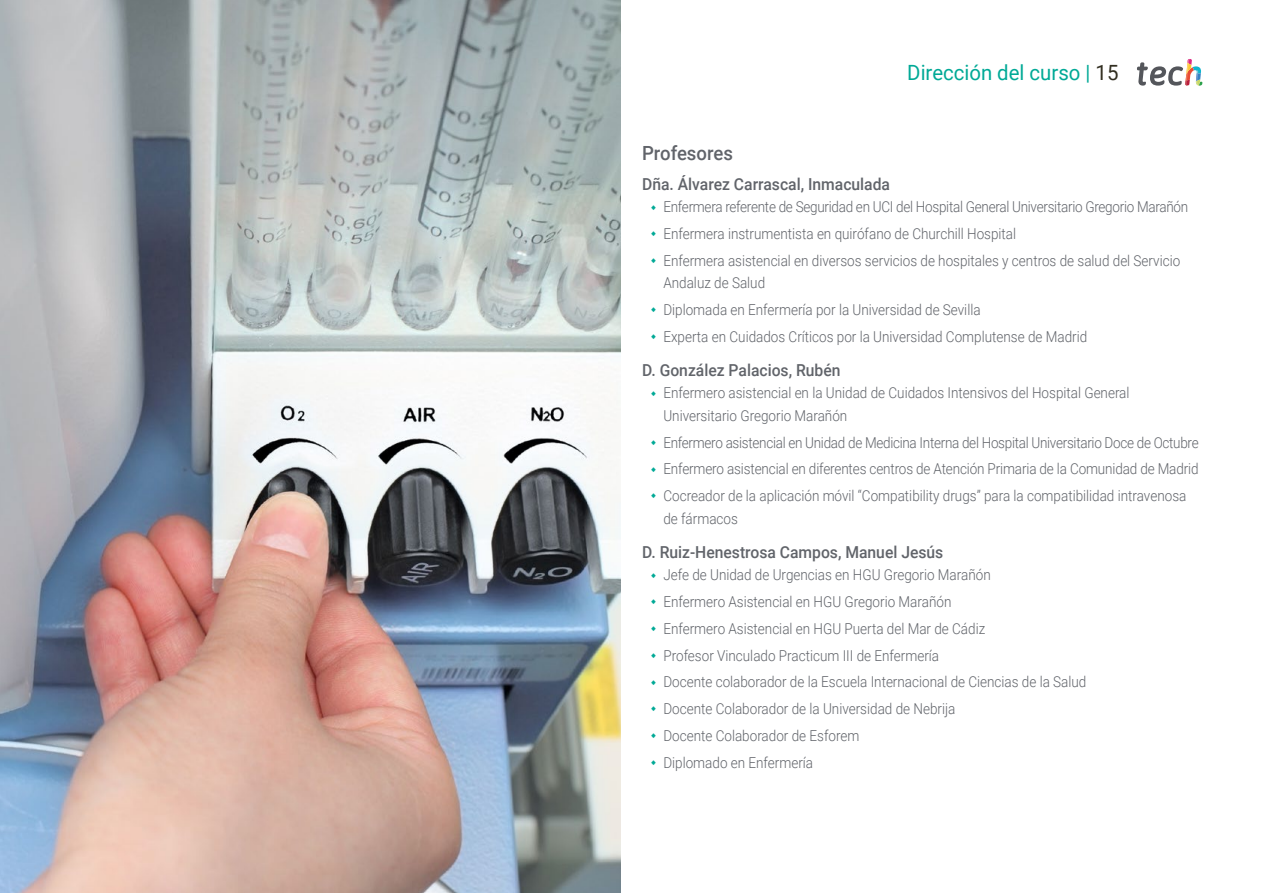
<style>
.page{position:relative;width:1263px;height:893px;background:#fff}
.page>*{position:absolute;margin:0;border:0;box-sizing:border-box;transform-origin:0 0}
.t1{font:21px "Roboto";color:#00a996}
.t2{font:500 19.5px "Roboto";color:#61646a;scale:.95 1}
.t3{font:500 16.5px "Roboto";color:#61646a;scale:.95 1}
.t4{font:300 15px/26.7px "Roboto";color:#61646a;scale:.9 1}
.s1{color:#312e20}
</style>
<div class="page">
<img style="left:0;top:0;width:621px;height:893px">
<svg style="left:1137px;top:59px;width:65px;height:27px"></svg>
<h1 class="t1" style="left:907px;top:57px;width:213px">Dirección del curso | <span class="s1">15</span></h1>
<h2 class="t2" style="left:642px;top:140px;width:97px">Profesores</h2>
<p class="t3" style="left:642px;top:172px;width:262px">Dña. Álvarez Carrascal, Inmaculada</p>
<p class="t4" style="left:663px;top:193px;width:585px">Enfermera referente de Seguridad en UCI del Hospital General Universitario Gregorio Marañón<br>Enfermera instrumentista en quirófano de Churchill Hospital<br>Enfermera asistencial en diversos servicios de hospitales y centros de salud del Servicio</p>
<p class="t4" style="left:663px;top:269px;width:472px">Andaluz de Salud<br>Diplomada en Enfermería por la Universidad de Sevilla<br>Experta en Cuidados Críticos por la Universidad Complutense de Madrid</p>
<p class="t3" style="left:642px;top:359px;width:210px">D. González Palacios, Rubén</p>
<p class="t4" style="left:663px;top:381px;width:519px;line-height:22.5px">Enfermero asistencial en la Unidad de Cuidados Intensivos del Hospital General<br>Universitario Gregorio Marañón</p>
<p class="t4" style="left:663px;top:428px;width:596px;text-align:justify">Enfermero asistencial en Unidad de Medicina Interna del Hospital Universitario Doce de Octubre Enfermero asistencial en diferentes centros de Atención Primaria de la Comunidad de Madrid Cocreador de la aplicación móvil “Compatibility drugs” para la compatibilidad intravenosa</p>
<p class="t4" style="left:663px;top:504px;width:84px">de fármacos</p>
<p class="t3" style="left:642px;top:541px;width:319px">D. Ruiz-Henestrosa Campos, Manuel Jesús</p>
<p class="t4" style="left:663px;top:561px;width:471px">Jefe de Unidad de Urgencias en HGU Gregorio Marañón<br>Enfermero Asistencial en HGU Gregorio Marañón<br>Enfermero Asistencial en HGU Puerta del Mar de Cádiz<br>Profesor Vinculado Practicum III de Enfermería<br>Docente colaborador de la Escuela Internacional de Ciencias de la Salud Docente Colaborador de la Universidad de Nebrija<br>Docente Colaborador de Esforem<br>Diplomado en Enfermería</p>
</div>
